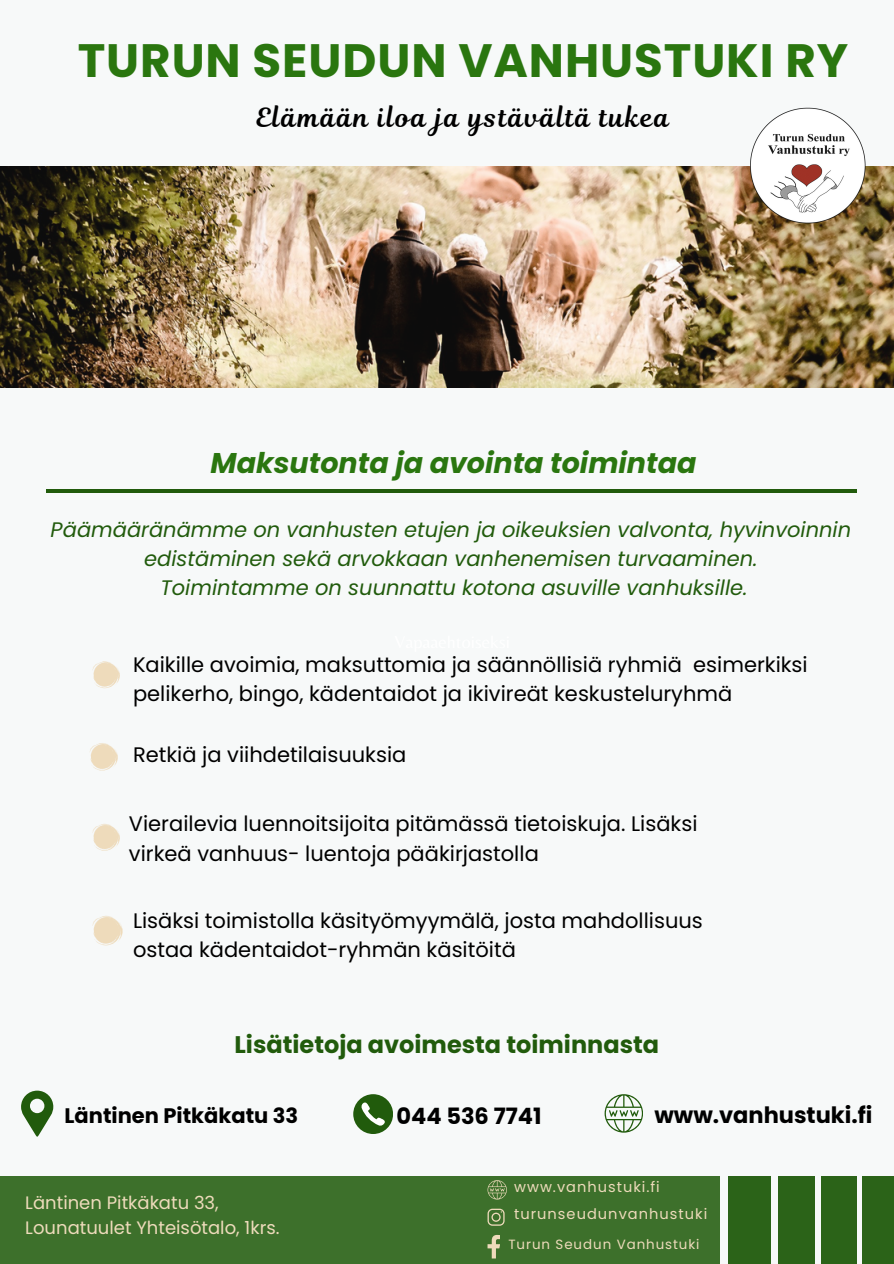
<style>
.page{position:relative;width:894px;height:1264px;background:#fff}
.page>*{position:absolute;margin:0;border:0;box-sizing:border-box;transform-origin:0 0}
.t1{font:700 46.8px "Poppins";letter-spacing:.02em;color:#2a760f}
.t2{font:italic 700 28.5px "Poppins";color:#2a760f}
.t3{font:26.1px "Magnolia Script";letter-spacing:.07em;color:#000}
.t4{font:700 24px "Poppins";color:#215b0c}
.t5{font:700 22.5px "Poppins";color:#000}
.t6{font:21px/29.2px "Poppins";color:#000}
.t7{font:italic 21px/29.2px "Poppins";color:#215b0c;text-align:center}
.t8{font:700 21px "Poppins";color:#000}
.t9{font:18px "Poppins";color:#eedbbb}
.t10{font:14.55px "Poppins";letter-spacing:.07em;color:#eedbbb}
.t11{font:13.35px "Poppins";letter-spacing:.07em;color:#eedbbb}
</style>
<div class="page">
<div style="left:0;top:0;width:893px;height:1263px;background:#f7f9f9"></div>
<div style="left:0;top:1175px;width:719px;height:88px;background:#3d702b"></div>
<div style="left:777px;top:1175px;width:36px;height:88px;background:#2b6318"></div>
<div style="left:820px;top:1175px;width:36px;height:88px;background:#2b6318"></div>
<div style="left:728px;top:1175px;width:42px;height:88px;background:#2b6318"></div>
<div style="left:862px;top:1175px;width:31px;height:88px;background:#2b6318"></div>
<svg style="left:487px;top:1208px;width:17px;height:17px"></svg>
<svg style="left:487px;top:1235px;width:13px;height:23px"></svg>
<svg style="left:487px;top:1180px;width:19px;height:19px"></svg>
<hr style="left:46px;top:489px;width:810px;height:4px;background:#215b0c">
<svg style="left:604px;top:1094px;width:38px;height:38px"></svg>
<svg style="left:92px;top:661px;width:28px;height:27px"></svg>
<svg style="left:90px;top:743px;width:27px;height:27px"></svg>
<svg style="left:92px;top:824px;width:28px;height:26px"></svg>
<svg style="left:92px;top:916px;width:30px;height:29px"></svg>
<div style="left:353px;top:1094px;width:39px;height:39px;background:#215b0c;border-radius:50%"></div>
<svg style="left:361px;top:1102px;width:24px;height:24px"></svg>
<svg style="left:21px;top:1090px;width:32px;height:47px"></svg>
<img style="left:0;top:166px;width:893px;height:221px">
<img style="left:749px;top:108px;width:116px;height:117px">
<p class="t1" style="left:78px;top:28px;width:771px">TURUN SEUDUN VANHUSTUKI RY</p>
<h5 class="t3" style="left:256px;top:100px;width:415px">Elämään iloa ja ystävältä tukea</h5>
<p class="t2" style="left:210px;top:443px;width:487px">Maksutonta ja avointa toimintaa</p>
<h4 class="t7" style="left:51px;top:514px;width:801px">Päämääränämme on vanhusten etujen ja oikeuksien valvonta, hyvinvoinnin edistäminen sekä arvokkaan vanhenemisen turvaaminen.<br>Toimintamme on suunnattu kotona asuville vanhuksille.</h4>
<h6 class="t6" style="left:133px;top:650px;width:676px">Kaikille avoimia, maksuttomia ja säännöllisiä ryhmiä esimerkiksi pelikerho, bingo, kädentaidot ja ikivireät keskusteluryhmä</h6>
<h6 class="t6" style="left:133px;top:740px;width:275px">Retkiä ja viihdetilaisuuksia</h6>
<p class="t6" style="left:129px;top:809px;width:570px">Vierailevia luennoitsijoita pitämässä tietoiskuja. Lisäksi virkeä vanhuus- luentoja pääkirjastolla</p>
<p class="t6" style="left:133px;top:905px;width:571px">Lisäksi toimistolla käsityömyymälä, josta mahdollisuus ostaa kädentaidot-ryhmän käsitöitä</p>
<h6 class="t4" style="left:234px;top:1027px;width:426px">Lisätietoja avoimesta toiminnasta</h6>
<h6 class="t8" style="left:65px;top:1100px;width:235px">Läntinen Pitkäkatu 33</h6>
<p class="t5" style="left:396px;top:1100px;width:146px">044 536 7741</p>
<p class="t5" style="left:654px;top:1099px;width:219px">www.vanhustuki.fi</p>
<h2 class="t9" style="left:25px;top:1190px;width:195px">Läntinen Pitkäkatu 33,</h2>
<p class="t9" style="left:25px;top:1214px;width:256px">Lounatuulet Yhteisötalo, 1krs.</p>
<h1 class="t10" style="left:514px;top:1176px;width:147px">www.vanhustuki.fi</h1>
<h3 class="t10" style="left:514px;top:1203px;width:195px">turunseudunvanhustuki</h3>
<p class="t11" style="left:508px;top:1234px;width:192px">Turun Seudun Vanhustuki</p>
</div>
